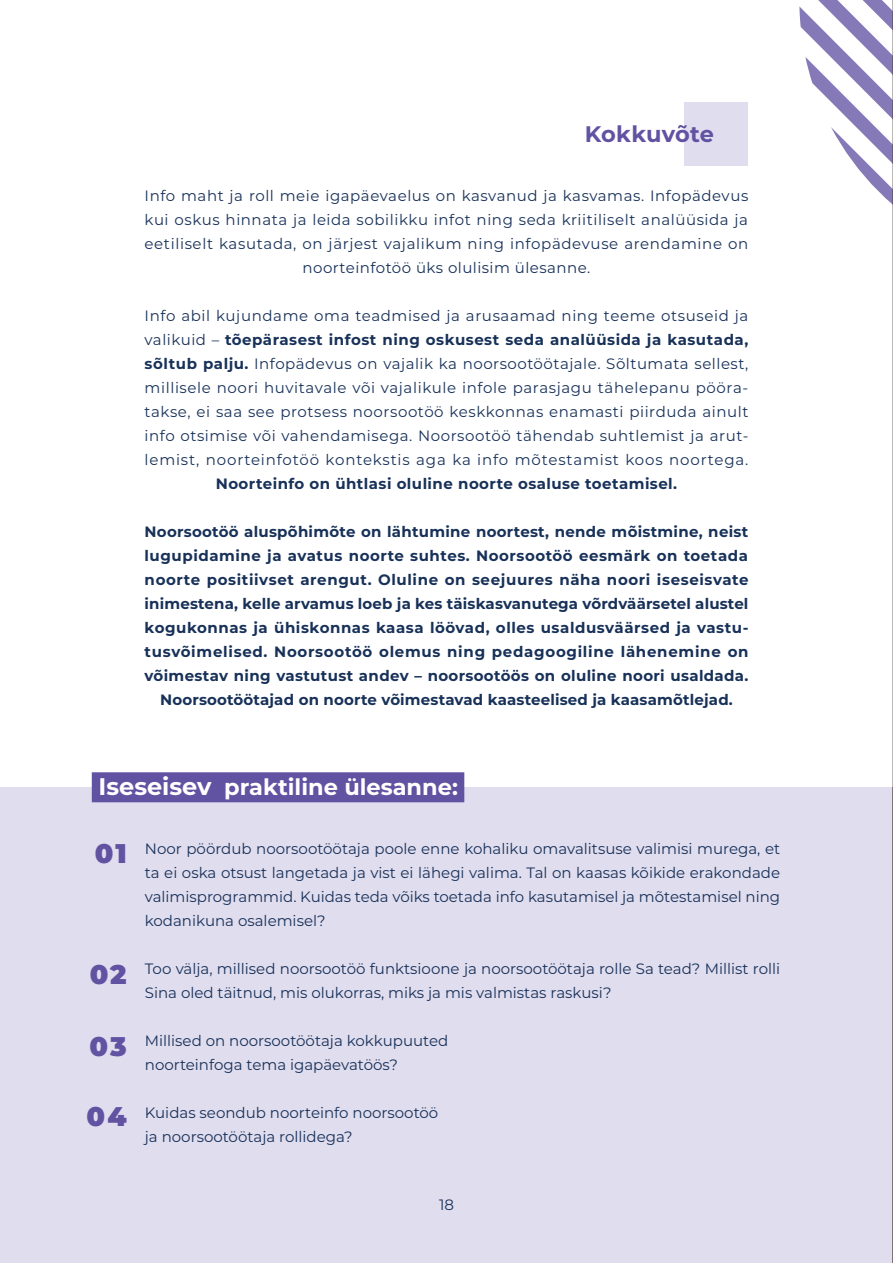
<style>
.page{position:relative;width:893px;height:1263px;background:#fff}
.page>*{position:absolute;margin:0;border:0;box-sizing:border-box;transform-origin:0 0}
.t1{font:900 27px "Montserrat";letter-spacing:.07em;color:#6252a2}
.t2{font:700 22.5px "Montserrat";color:#fff}
.t3{font:700 22.5px "Montserrat";letter-spacing:.005em;color:#6252a2}
.t4{font:15px/24px "Montserrat";color:#183159}
.t5{font:700 15px/24px "Montserrat";letter-spacing:.03em;color:#183159;text-align:center}
.t6{font:15px/24px "Montserrat";letter-spacing:.035em;color:#183159;text-align:center}
.s1{font-weight:700}
.s2{font-size:24px}
</style>
<div class="page">
<div style="left:0;top:787px;width:892px;height:476px;background:#e0ddee"></div>
<div style="left:684px;top:102px;width:63px;height:63px;background:#e0ddee"></div>
<div style="left:92px;top:772px;width:372px;height:30px;background:#6252a2"></div>
<hr style="left:892px;top:787px;width:1px;height:476px;background:#7d7378">
<svg style="left:799px;top:0;width:94px;height:787px"></svg>
<h2 class="t3" style="left:585px;top:118px;width:131px">Kokkuvõte</h2>
<p class="t6" style="left:145px;top:183px;width:605px">Info maht ja roll meie igapäevaelus on kasvanud ja kasvamas. Infopädevus kui oskus hinnata ja leida sobilikku infot ning seda kriitiliselt analüüsida ja eetiliselt kasutada, on järjest vajalikum ning infopädevuse arendamine on noorteinfotöö üks olulisim ülesanne.</p>
<p class="t4" style="left:145px;top:303px;width:606px;text-align:justify">Info abil kujundame oma teadmised ja arusaamad ning teeme otsuseid ja valikuid – <span class="s1">tõepärasest infost ning oskusest seda analüüsida ja kasutada, sõltub palju.</span> Infopädevus on vajalik ka noorsootöötajale. Sõltumata sellest, millisele noori huvitavale või vajalikule infole parasjagu tähelepanu pööra&shy;takse, ei saa see protsess noorsootöö keskkonnas enamasti piirduda ainult info otsimise või vahendamisega. Noorsootöö tähendab suhtlemist ja arut&shy;lemist, noorteinfotöö kontekstis aga ka info mõtestamist koos noortega.</p>
<p class="t5" style="left:216px;top:470px;width:463px">Noorteinfo on ühtlasi oluline noorte osaluse toetamisel.</p>
<p class="t5" style="left:145px;top:518px;width:605px">Noorsootöö aluspõhimõte on lähtumine noortest, nende mõistmine, neist lugupidamine ja avatus noorte suhtes. Noorsootöö eesmärk on toetada noorte positiivset arengut. Oluline on seejuures näha noori iseseisvate inimestena, kelle arvamus loeb ja kes täiskasvanutega võrdväärsetel alustel kogukonnas ja ühiskonnas kaasa löövad, olles usaldusväärsed ja vastu&shy;tusvõimelised. Noorsootöö olemus ning pedagoogiline lähenemine on võimestav ning vastutust andev – noorsootöös on oluline noori usaldada.<br>Noorsootöötajad on noorte võimestavad kaasteelised ja kaasamõtlejad.</p>
<h2 class="t2" style="left:99px;top:770px;width:361px"><span class="s2">Iseseisev</span> praktiline ülesanne:</h2>
<h1 class="t1" style="left:95px;top:833px;width:33px">01</h1>
<h1 class="t1" style="left:90px;top:954px;width:38px">02</h1>
<h1 class="t1" style="left:90px;top:1026px;width:39px">03</h1>
<h1 class="t1" style="left:87px;top:1096px;width:42px">04</h1>
<p class="t4" style="left:145px;top:836px;width:637px;text-align:justify">Noor pöördub noorsootöötaja poole enne kohaliku omavalitsuse valimisi murega, et ta ei oska otsust langetada ja vist ei lähegi valima. Tal on kaasas kõikide erakondade valimisprogrammid. Kuidas teda võiks toetada info kasutamisel ja mõtestamisel ning kodanikuna osalemisel?</p>
<p class="t4" style="left:145px;top:956px;width:637px">Too välja, millised noorsootöö funktsioone ja noorsootöötaja rolle Sa tead? Millist rolli<br>Sina oled täitnud, mis olukorras, miks ja mis valmistas raskusi?</p>
<p class="t4" style="left:145px;top:1028px;width:305px">Millised on noorsootöötaja kokkupuuted noorteinfoga tema igapäevatöös?</p>
<p class="t4" style="left:145px;top:1100px;width:295px">Kuidas seondub noorteinfo noorsootöö ja noorsootöötaja rollidega?</p>
<p class="t4" style="left:439px;top:1192px;width:16px">18</p>
</div>
